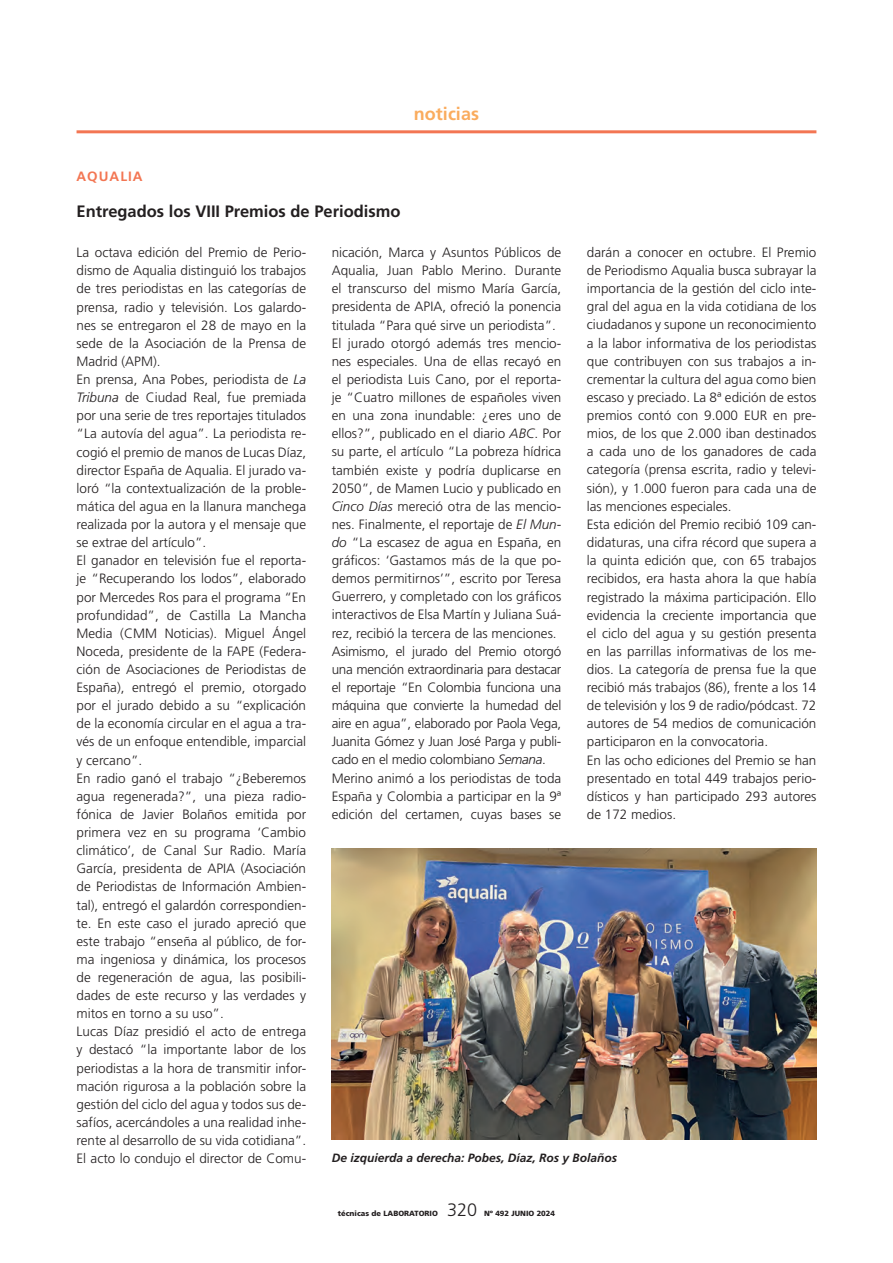
<style>
.page{position:relative;width:893px;height:1263px;background:#fff}
.page>*{position:absolute;margin:0;border:0;box-sizing:border-box;transform-origin:0 0}
.t1{font:700 18px "Frutiger";color:#faac5e}
.t2{font:300 18px "Frutiger";color:#231f20}
.Titolet_NOT{font:700 16.5px "Frutiger";color:#231f20}
.Texto_base_TL{font:300 13.5px/18.1px "Frutiger";color:#231f20;text-align:justify}
.Empresa_NOT{font:700 13.5px "Frutiger";letter-spacing:.075em;color:#f37653}
.Peu_de_foto{font:italic 700 12px "Frutiger";color:#231f20}
.t3{font:900 7.5px "Frutiger";color:#231f20}
.s1{font-style:italic}
</style>
<div class="page">
<hr style="left:77px;top:130px;width:739px;height:3px;background:#f37653">
<img style="left:332px;top:848px;width:484px;height:292px">
<h1 class="t1" style="left:414px;top:103px;width:66px">noticias</h1>
<p class="Empresa_NOT" style="left:77px;top:168px;width:68px">AQUALIA</p>
<p class="Titolet_NOT" style="left:77px;top:201px;width:325px">Entregados los VIII Premios de Periodismo</p>
<p class="Texto_base_TL" style="left:77px;top:243px;width:231px">La octava edición del Premio de Perio&shy;dismo de Aqualia distinguió los trabajos de tres periodistas en las categorías de prensa, radio y televisión. Los galardo&shy;nes se entregaron el 28 de mayo en la sede de la Asociación de la Prensa de Madrid (APM).</p>
<p class="Texto_base_TL" style="left:77px;top:370px;width:231px">En prensa, Ana Pobes, periodista de <span class="s1">La Tribuna</span> de Ciudad Real, fue premiada por una serie de tres reportajes titulados “La autovía del agua”. La periodista re&shy;cogió el premio de manos de Lucas Díaz, director España de Aqualia. El jurado va&shy;loró “la contextualización de la proble&shy;mática del agua en la llanura manchega realizada por la autora y el mensaje que se extrae del artículo”.</p>
<p class="Texto_base_TL" style="left:77px;top:551px;width:231px">El ganador en televisión fue el reporta&shy;je “Recuperando los lodos”, elaborado por Mercedes Ros para el programa “En profundidad”, de Castilla La Mancha Media (CMM Noticias). Miguel Ángel Noceda, presidente de la FAPE (Federa&shy;ción de Asociaciones de Periodistas de España), entregó el premio, otorgado por el jurado debido a su “explicación de la economía circular en el agua a tra&shy;vés de un enfoque entendible, imparcial y cercano”.</p>
<p class="Texto_base_TL" style="left:77px;top:769px;width:231px">En radio ganó el trabajo “¿Beberemos agua regenerada?”, una pieza radio&shy;fónica de Javier Bolaños emitida por primera vez en su programa ‘Cambio climático’, de Canal Sur Radio. María García, presidenta de APIA (Asociación de Periodistas de Información Ambien&shy;tal), entregó el galardón correspondien&shy;te. En este caso el jurado apreció que este trabajo “enseña al público, de for&shy;ma ingeniosa y dinámica, los procesos de regeneración de agua, las posibili&shy;dades de este recurso y las verdades y mitos en torno a su uso”.</p>
<p class="Texto_base_TL" style="left:77px;top:1022px;width:231px">Lucas Díaz presidió el acto de entrega y destacó “la importante labor de los periodistas a la hora de transmitir infor&shy;mación rigurosa a la población sobre la gestión del ciclo del agua y todos sus de&shy;safíos, acercándoles a una realidad inhe&shy;rente al desarrollo de su vida cotidiana”.<br>El acto lo condujo el director de Comu-</p>
<p class="Texto_base_TL" style="left:332px;top:243px;width:231px">nicación, Marca y Asuntos Públicos de Aqualia, Juan Pablo Merino. Durante el transcurso del mismo María García, presidenta de APIA, ofreció la ponencia titulada “Para qué sirve un periodista”.</p>
<p class="Texto_base_TL" style="left:332px;top:334px;width:231px">El jurado otorgó además tres mencio&shy;nes especiales. Una de ellas recayó en el periodista Luis Cano, por el reporta&shy;je “Cuatro millones de españoles viven en una zona inundable: ¿eres uno de ellos?”, publicado en el diario <span class="s1">ABC</span>. Por su parte, el artículo “La pobreza hídrica también existe y podría duplicarse en 2050”, de Mamen Lucio y publicado en <span class="s1">Cinco Días</span> mereció otra de las mencio&shy;nes. Finalmente, el reportaje de <span class="s1">El Mun&shy;do</span> “La escasez de agua en España, en gráficos: ‘Gastamos más de la que po&shy;demos permitirnos’”, escrito por Teresa Guerrero, y completado con los gráficos interactivos de Elsa Martín y Juliana Suá&shy;rez, recibió la tercera de las menciones.</p>
<p class="Texto_base_TL" style="left:332px;top:642px;width:231px">Asimismo, el jurado del Premio otorgó una mención extraordinaria para destacar el reportaje “En Colombia funciona una máquina que convierte la humedad del aire en agua”, elaborado por Paola Vega, Juanita Gómez y Juan José Parga y publi&shy;cado en el medio colombiano <span class="s1">Semana</span>.</p>
<p class="Texto_base_TL" style="left:332px;top:769px;width:231px">Merino animó a los periodistas de toda España y Colombia a participar en la 9ª edición del certamen, cuyas bases se</p>
<p class="Texto_base_TL" style="left:587px;top:243px;width:231px">darán a conocer en octubre. El Premio de Periodismo Aqualia busca subrayar la importancia de la gestión del ciclo inte&shy;gral del agua en la vida cotidiana de los ciudadanos y supone un reconocimiento a la labor informativa de los periodistas que contribuyen con sus trabajos a in&shy;crementar la cultura del agua como bien escaso y preciado. La 8ª edición de estos premios contó con 9.000 EUR en pre&shy;mios, de los que 2.000 iban destinados a cada uno de los ganadores de cada categoría (prensa escrita, radio y televi&shy;sión), y 1.000 fueron para cada una de las menciones especiales.</p>
<p class="Texto_base_TL" style="left:587px;top:515px;width:231px">Esta edición del Premio recibió 109 can&shy;didaturas, una cifra récord que supera a la quinta edición que, con 65 trabajos recibidos, era hasta ahora la que había registrado la máxima participación. Ello evidencia la creciente importancia que el ciclo del agua y su gestión presenta en las parrillas informativas de los me&shy;dios. La categoría de prensa fue la que recibió más trabajos (86), frente a los 14 de televisión y los 9 de radio/pódcast. 72 autores de 54 medios de comunicación participaron en la convocatoria.</p>
<p class="Texto_base_TL" style="left:587px;top:751px;width:231px">En las ocho ediciones del Premio se han presentado en total 449 trabajos perio&shy;dísticos y han participado 293 autores de 172 medios.</p>
<p class="Peu_de_foto" style="left:332px;top:1150px;width:287px">De izquierda a derecha: Pobes, Díaz, Ros y Bolaños</p>
<p class="t3" style="left:338px;top:1209px;width:101px">técnicas de LABORATORIO</p>
<h1 class="t2" style="left:447px;top:1200px;width:32px">320</h1>
<p class="t3" style="left:484px;top:1209px;width:73px">Nº 492 JUNIO 2024</p>
</div>
